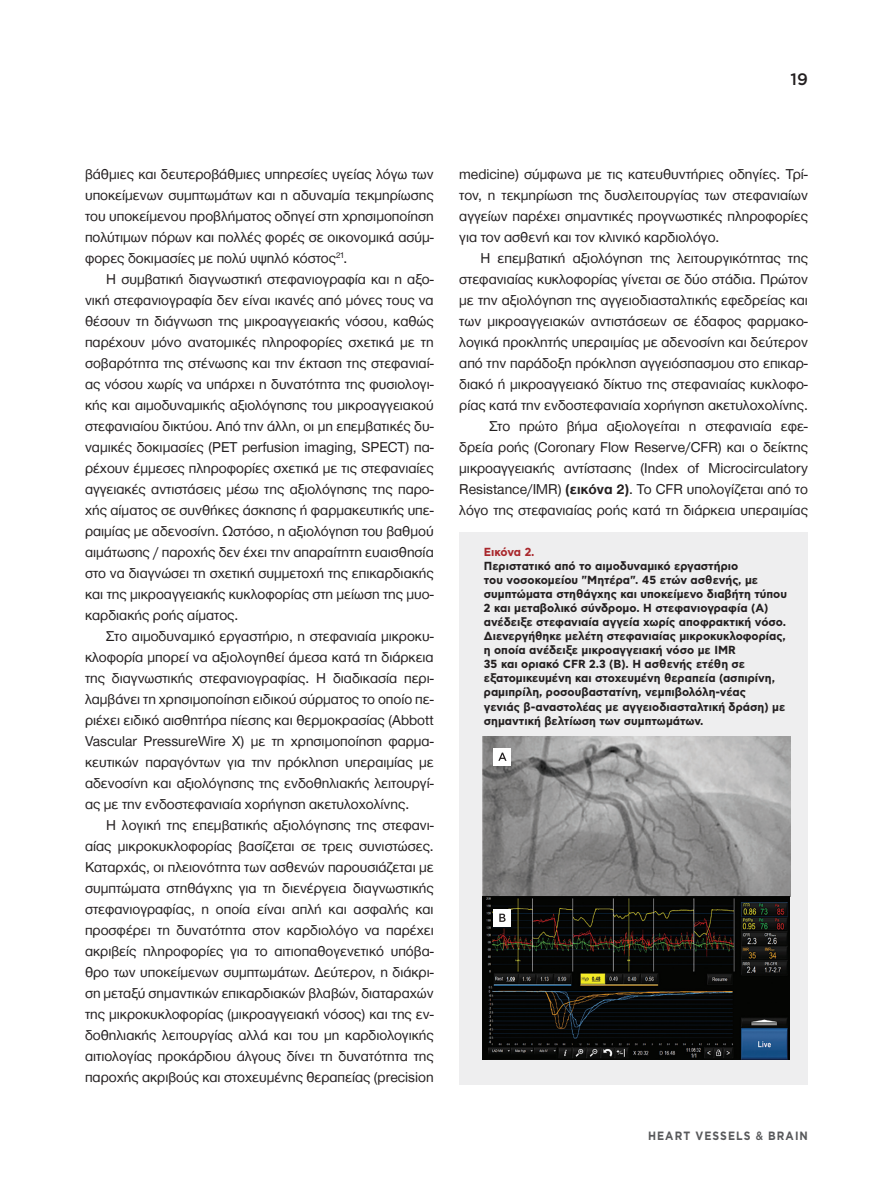
<style>
.page{position:relative;width:893px;height:1191px;background:#fff}
.page>*{position:absolute;margin:0;border:0;box-sizing:border-box;transform-origin:0 0}
.t1{font:500 16.5px "Gotham Greek";color:#231f20}
.t2{font:14.7px/21px "Helvetica Neue Greek";color:#231f20;text-align:justify}
.t3{font:700 12px "Gotham Greek";letter-spacing:.1em;color:#57585a;scale:.88 1}
.t4{font:700 11.7px/14.1px "CF Asty Std";color:#231f20}
.t5{font:700 11.7px "CF Asty Std";letter-spacing:-.025em;color:#a9272c}
.s1{font-weight:700}
.s2{font-weight:500}
</style>
<div class="page">
<div style="left:459px;top:532px;width:349px;height:552px;background:#eeeeef"></div>
<img style="left:482px;top:736px;width:308px;height:323px">
<div style="left:493px;top:747px;width:18px;height:18px;background:#fff"></div>
<svg style="left:498px;top:752px;width:9px;height:9px"></svg>
<div style="left:493px;top:908px;width:18px;height:18px;background:#fff"></div>
<svg style="left:499px;top:913px;width:7px;height:9px"></svg>
<p class="t1" style="left:791px;top:69px;width:19px">19</p>
<p class="t2" style="left:85px;top:163px;width:350px">βάθμιες και δευτεροβάθμιες υπηρεσίες υγείας λόγω των υποκείμενων συμπτωμάτων και η αδυναμία τεκμηρίωσης του υποκείμενου προβλήματος οδηγεί στη χρησιμοποίηση πολύτιμων πόρων και πολλές φορές σε οικονομικά ασύμ&shy;φορες δοκιμασίες με πολύ υψηλό κόστος<sup>21</sup>.</p>
<p class="t2" style="left:85px;top:268px;width:350px;text-indent:21px">Η συμβατική διαγνωστική στεφανιογραφία και η αξο&shy;νική στεφανιογραφία δεν είναι ικανές από μόνες τους να θέσουν τη διάγνωση της μικροαγγειακής νόσου, καθώς παρέχουν μόνο ανατομικές πληροφορίες σχετικά με τη σοβαρότητα της στένωσης και την έκταση της στεφανιαί&shy;ας νόσου χωρίς να υπάρχει η δυνατότητα της φυσιολογι&shy;κής και αιμοδυναμικής αξιολόγησης του μικροαγγειακού στεφανιαίου δικτύου. Από την άλλη, οι μη επεμβατικές δυ&shy;ναμικές δοκιμασίες (PET perfusion imaging, SPECT) πα&shy;ρέχουν έμμεσες πληροφορίες σχετικά με τις στεφανιαίες αγγειακές αντιστάσεις μέσω της αξιολόγησης της παρο&shy;χής αίματος σε συνθήκες άσκησης ή φαρμακευτικής υπε&shy;ραιμίας με αδενοσίνη. Ωστόσο, η αξιολόγηση του βαθμού αιμάτωσης / παροχής δεν έχει την απαραίτητη ευαισθησία στο να διαγνώσει τη σχετική συμμετοχή της επικαρδιακής και της μικροαγγειακής κυκλοφορίας στη μείωση της μυο&shy;καρδιακής ροής αίματος.</p>
<p class="t2" style="left:85px;top:625px;width:350px;text-indent:21px">Στο αιμοδυναμικό εργαστήριο, η στεφανιαία μικροκυ&shy;κλοφορία μπορεί να αξιολογηθεί άμεσα κατά τη διάρκεια της διαγνωστικής στεφανιογραφίας. Η διαδικασία περι&shy;λαμβάνει τη χρησιμοποίηση ειδικού σύρματος το οποίο πε&shy;ριέχει ειδικό αισθητήρα πίεσης και θερμοκρασίας (Abbott Vascular PressureWire X) με τη χρησιμοποίηση φαρμα&shy;κευτικών παραγόντων για την πρόκληση υπεραιμίας με αδενοσίνη και αξιολόγησης της ενδοθηλιακής λειτουργί&shy;ας με την ενδοστεφανιαία χορήγηση ακετυλοχολίνης.</p>
<p class="t2" style="left:85px;top:814px;width:350px;text-indent:21px">Η λογική της επεμβατικής αξιολόγησης της στεφανι&shy;αίας μικροκυκλοφορίας βασίζεται σε τρεις συνιστώσες.<br>Καταρχάς, οι πλειονότητα των ασθενών παρουσιάζεται με συμπτώματα στηθάγχης για τη διενέργεια διαγνωστικής στεφανιογραφίας, η οποία είναι απλή και ασφαλής και προσφέρει τη δυνατότητα στον καρδιολόγο να παρέχει ακριβείς πληροφορίες για το αιτιοπαθογενετικό υπόβα&shy;θρο των υποκείμενων συμπτωμάτων. Δεύτερον, η διάκρι&shy;ση μεταξύ σημαντικών επικαρδιακών βλαβών, διαταραχών της μικροκυκλοφορίας (μικροαγγειακή νόσος) και της εν&shy;δοθηλιακής λειτουργίας αλλά και του μη καρδιολογικής αιτιολογίας προκάρδιου άλγους δίνει τη δυνατότητα της παροχής ακριβούς και στοχευμένης θεραπείας (precision</p>
<p class="t2" style="left:459px;top:163px;width:350px">medicine) σύμφωνα με τις κατευθυντήριες οδηγίες. Τρί&shy;τον, η τεκμηρίωση της δυσλειτουργίας των στεφανιαίων αγγείων παρέχει σημαντικές προγνωστικές πληροφορίες για τον ασθενή και τον κλινικό καρδιολόγο.</p>
<p class="t2" style="left:459px;top:247px;width:350px;text-indent:21px">Η επεμβατική αξιολόγηση της λειτουργικότητας της στεφανιαίας κυκλοφορίας γίνεται σε δύο στάδια. Πρώτον με την αξιολόγηση της αγγειοδιασταλτικής εφεδρείας και των μικροαγγειακών αντιστάσεων σε έδαφος φαρμακο&shy;λογικά προκλητής υπεραιμίας με αδενοσίνη και δεύτερον από την παράδοξη πρόκληση αγγειόσπασμου στο επικαρ&shy;διακό ή μικροαγγειακό δίκτυο της στεφανιαίας κυκλοφο&shy;ρίας κατά την ενδοστεφανιαία χορήγηση ακετυλοχολίνης.</p>
<p class="t2" style="left:459px;top:415px;width:350px;text-indent:30px">Στο πρώτο βήμα αξιολογείται η στεφανιαία εφε&shy;δρεία ροής (Coronary Flow Reserve/CFR) και ο δείκτης μικροαγγειακής αντίστασης (Index of Microcirculatory Resistance/IMR) <span class="s1">(εικόνα 2)</span>. Το CFR υπολογίζεται από το λόγο της στεφανιαίας ροής κατά τη διάρκεια υπεραιμίας</p>
<p class="t5" style="left:484px;top:545px;width:52px">Εικόνα 2.</p>
<p class="t4" style="left:484px;top:559px;width:305px">Περιστατικό από το αιμοδυναμικό εργαστήριο<br>του νοσοκομείου "Μητέρα". 45 ετών ασθενής, με συμπτώματα στηθάγχης και υποκείμενο διαβήτη τύπου 2 και μεταβολικό σύνδρομο. Η στεφανιογραφία (Α) ανέδειξε στεφανιαία αγγεία χωρίς αποφρακτική νόσο.<br>Διενεργήθηκε μελέτη στεφανιαίας μικροκυκλοφορίας, η οποία ανέδειξε μικροαγγειακή νόσο με IMR<br>35 και οριακό CFR 2.3 (Β). Η ασθενής ετέθη σε εξατομικευμένη και στοχευμένη θεραπεία (ασπιρίνη, ραμιπρίλη, ροσουβαστατίνη, νεμπιβολόλη-νέας<br>γενιάς β-αναστολέας με αγγειοδιασταλτική δράση) με σημαντική βελτίωση των συμπτωμάτων.</p>
<p class="t3" style="left:648px;top:1129px;width:183px">ΗΕΑRT VESSELS <span class="s2">&amp;</span> BRAIN</p>
</div>
